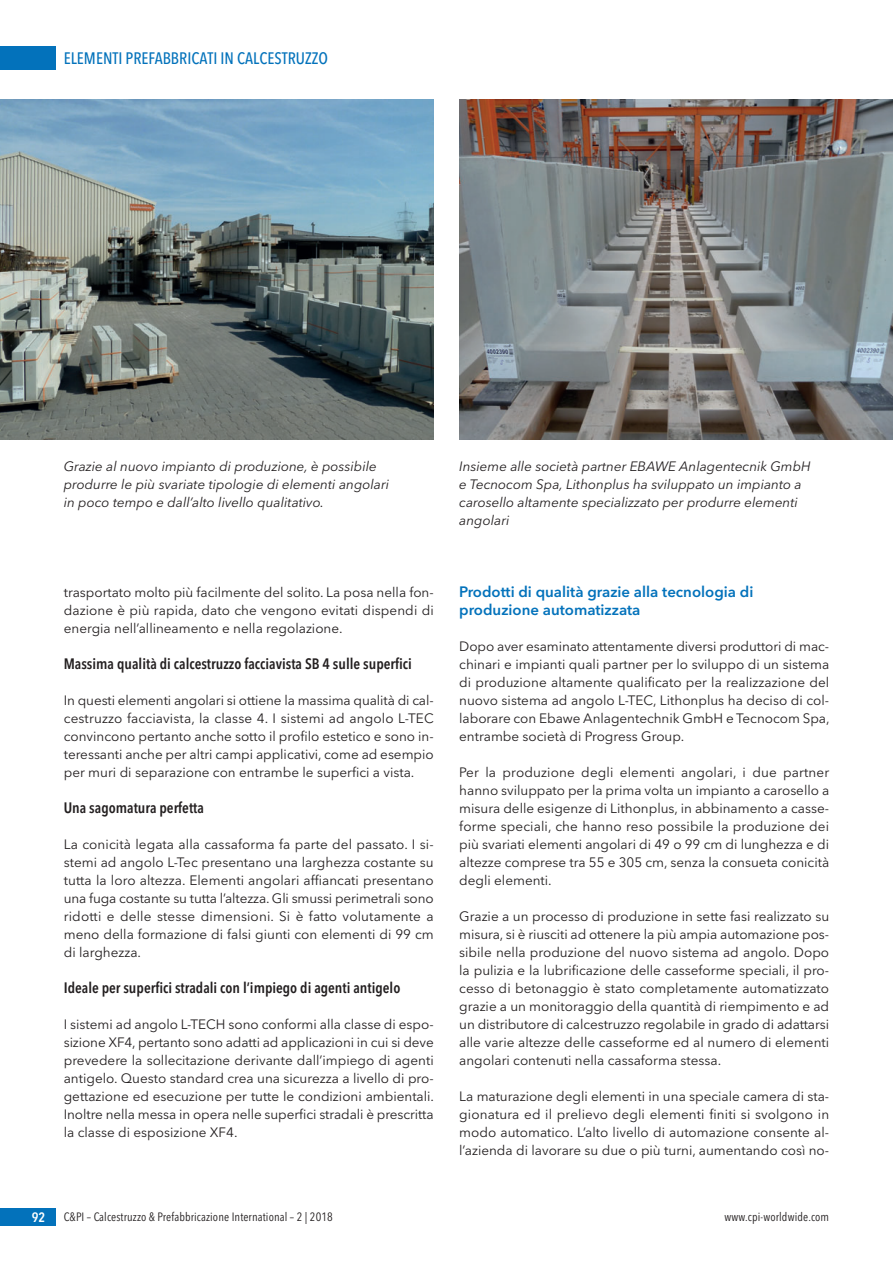
<style>
.page{position:relative;width:893px;height:1263px;background:#fff}
.page>*{position:absolute;margin:0;border:0;box-sizing:border-box;transform-origin:0 0}
.t1{font:500 16.5px "Avenir Next Condensed";color:#0372bb}
.t2{font:600 15px "Avenir Next Condensed";color:#231f20}
.t3{font:600 15px/18px "Avenir Next";color:#0372bb}
.t4{font:13.5px/18px "Avenir Next";color:#231f20;text-align:justify}
.t5{font:italic 13.5px/18px "Avenir Next";color:#231f20}
.t6{font:600 13.5px "Avenir Next Condensed";color:#fff}
.t7{font:12px "Avenir Next Condensed";letter-spacing:.01em;color:#231f20}
</style>
<div class="page">
<div style="left:0;top:47px;width:55px;height:23px;background:#0372bb"></div>
<div style="left:0;top:1208px;width:55px;height:18px;background:#0372bb"></div>
<img style="left:459px;top:100px;width:434px;height:339px">
<img style="left:0;top:100px;width:434px;height:339px">
<p class="t1" style="left:64px;top:51px;width:266px">ELEMENTI PREFABBRICATI IN CALCESTRUZZO</p>
<p class="t5" style="left:64px;top:458px;width:327px">Grazie al nuovo impianto di produzione, è possibile produrre le più svariate tipologie di elementi angolari in poco tempo e dall’alto livello qualitativo.</p>
<p class="t5" style="left:459px;top:458px;width:353px">Insieme alle società partner EBAWE Anlagentecnik GmbH e Tecnocom Spa, Lithonplus ha sviluppato un impianto a carosello altamente specializzato per produrre elementi angolari</p>
<p class="t4" style="left:64px;top:584px;width:371px">trasportato molto più facilmente del solito. La posa nella fon&shy;dazione è più rapida, dato che vengono evitati dispendi di energia nell’allineamento e nella regolazione.</p>
<p class="t2" style="left:64px;top:657px;width:350px">Massima qualità di calcestruzzo facciavista SB 4 sulle superfici</p>
<p class="t4" style="left:64px;top:692px;width:371px">In questi elementi angolari si ottiene la massima qualità di cal&shy;cestruzzo facciavista, la classe 4. I sistemi ad angolo L-TEC convincono pertanto anche sotto il profilo estetico e sono in&shy;teressanti anche per altri campi applicativi, come ad esempio per muri di separazione con entrambe le superfici a vista.</p>
<p class="t2" style="left:64px;top:801px;width:142px">Una sagomatura perfetta</p>
<p class="t4" style="left:64px;top:836px;width:371px">La conicità legata alla cassaforma fa parte del passato. I si&shy;stemi ad angolo L-Tec presentano una larghezza costante su tutta la loro altezza. Elementi angolari affiancati presentano una fuga costante su tutta l’altezza. Gli smussi perimetrali sono ridotti e delle stesse dimensioni. Si è fatto volutamente a meno della formazione di falsi giunti con elementi di 99 cm di larghezza.</p>
<p class="t2" style="left:64px;top:981px;width:338px">Ideale per superfici stradali con l’impiego di agenti antigelo</p>
<p class="t4" style="left:64px;top:1016px;width:372px">I sistemi ad angolo L-TECH sono conformi alla classe di espo&shy;sizione XF4, pertanto sono adatti ad applicazioni in cui si deve prevedere la sollecitazione derivante dall’impiego di agenti antigelo. Questo standard crea una sicurezza a livello di pro&shy;gettazione ed esecuzione per tutte le condizioni ambientali.<br>Inoltre nella messa in opera nelle superfici stradali è prescritta la classe di esposizione XF4.</p>
<p class="t3" style="left:459px;top:584px;width:296px">Prodotti di qualità grazie alla tecnologia di produzione automatizzata</p>
<p class="t4" style="left:459px;top:638px;width:372px">Dopo aver esaminato attentamente diversi produttori di mac&shy;chinari e impianti quali partner per lo sviluppo di un sistema di produzione altamente qualificato per la realizzazione del nuovo sistema ad angolo L-TEC, Lithonplus ha deciso di col&shy;laborare con Ebawe Anlagentechnik GmbH e Tecnocom Spa, entrambe società di Progress Group.</p>
<p class="t4" style="left:459px;top:764px;width:371px">Per la produzione degli elementi angolari, i due partner hanno sviluppato per la prima volta un impianto a carosello a misura delle esigenze di Lithonplus, in abbinamento a casse&shy;forme speciali, che hanno reso possibile la produzione dei più svariati elementi angolari di 49 o 99 cm di lunghezza e di altezze comprese tra 55 e 305 cm, senza la consueta conicità degli elementi.</p>
<p class="t4" style="left:459px;top:908px;width:371px">Grazie a un processo di produzione in sette fasi realizzato su misura, si è riusciti ad ottenere la più ampia automazione pos&shy;sibile nella produzione del nuovo sistema ad angolo. Dopo la pulizia e la lubrificazione delle casseforme speciali, il pro&shy;cesso di betonaggio è stato completamente automatizzato grazie a un monitoraggio della quantità di riempimento e ad un distributore di calcestruzzo regolabile in grado di adattarsi alle varie altezze delle casseforme ed al numero di elementi angolari contenuti nella cassaforma stessa.</p>
<p class="t4" style="left:459px;top:1088px;width:371px">La maturazione degli elementi in una speciale camera di sta&shy;gionatura ed il prelievo degli elementi finiti si svolgono in modo automatico. L’alto livello di automazione consente al&shy;l’azienda di lavorare su due o più turni, aumentando così no-</p>
<p class="t6" style="left:32px;top:1211px;width:15px">92</p>
<p class="t7" style="left:64px;top:1209px;width:271px">C&amp;PI – Calcestruzzo &amp; Prefabbricazione International – 2 | 2018</p>
<p class="t7" style="left:725px;top:1209px;width:106px">www.cpi-worldwide.com</p>
</div>
